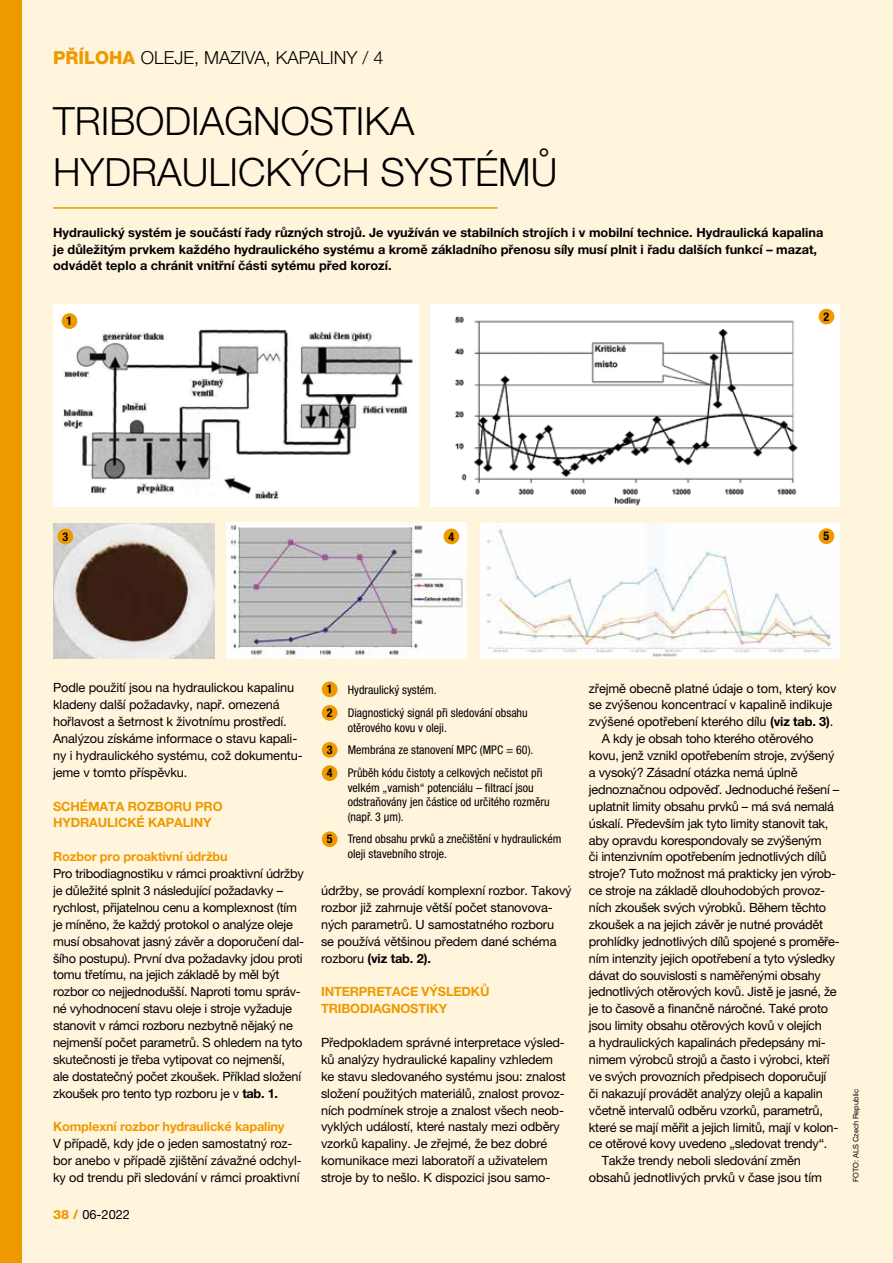
<style>
.page{position:relative;width:893px;height:1263px;background:#fff5dd}
.page>*{position:absolute;margin:0;border:0;box-sizing:border-box;transform-origin:0 0}
.t1{font:300 39px/50.6px "Helvetica Neue LT Pro";color:#000}
.t2{font:300 18px "Helvetica Neue LT Pro";color:#000}
.t3{font:12.75px/17px "Helvetica Neue LT Pro";letter-spacing:-.02em;color:#000}
.t4{font:700 12.75px/17px "Helvetica Neue LT Pro";color:#000}
.t5{font:700 12.75px/17px "Helvetica Neue LT Pro";letter-spacing:-.01em;color:#ef9900}
.t6{font:condensed 12px/23px "Helvetica Neue LT Pro";color:#000}
.t7{font:700 condensed 12px/23.5px "Helvetica Neue LT Pro";color:#000}
.t8{font:7.5px "Helvetica Neue LT Pro";color:#000}
.s1{font-weight:800;color:#ef9900}
.s2{font-weight:700}
</style>
<div class="page">
<div style="left:0;top:0;width:21px;height:1263px;background:#ef9900"></div>
<hr style="left:53px;top:207px;width:444px;height:2px;background:#ef9900">
<img style="left:53px;top:305px;width:365px;height:202px">
<img style="left:480px;top:524px;width:360px;height:135px">
<img style="left:430px;top:304px;width:410px;height:203px">
<img style="left:53px;top:524px;width:162px;height:135px">
<img style="left:226px;top:523px;width:240px;height:136px">
<div style="left:62px;top:313px;width:15px;height:16px;background:#ef9900;border-radius:50%"></div>
<div style="left:819px;top:309px;width:15px;height:15px;background:#ef9900;border-radius:50%"></div>
<div style="left:57px;top:529px;width:16px;height:15px;background:#ef9900;border-radius:50%"></div>
<div style="left:443px;top:529px;width:16px;height:15px;background:#ef9900;border-radius:50%"></div>
<div style="left:819px;top:528px;width:15px;height:16px;background:#ef9900;border-radius:50%"></div>
<div style="left:322px;top:681px;width:16px;height:16px;background:#ef9900;border-radius:50%"></div>
<div style="left:322px;top:705px;width:16px;height:16px;background:#ef9900;border-radius:50%"></div>
<div style="left:322px;top:742px;width:16px;height:16px;background:#ef9900;border-radius:50%"></div>
<div style="left:322px;top:765px;width:16px;height:16px;background:#ef9900;border-radius:50%"></div>
<div style="left:322px;top:831px;width:16px;height:16px;background:#ef9900;border-radius:50%"></div>
<h2 class="t2" style="left:53px;top:46px;width:332px"><span class="s1">PŘÍLOHA</span> OLEJE, MAZIVA, KAPALINY / 4</h2>
<h1 class="t1" style="left:53px;top:95px;width:506px">TRIBODIAGNOSTIKA<br>HYDRAULICKÝCH SYSTÉMŮ</h1>
<p class="t4" style="left:53px;top:223px;width:772px">Hydraulický systém je součástí řady různých strojů. Je využíván ve stabilních strojích i v mobilní technice. Hydraulická kapalina je důležitým prvkem každého hydraulického systému a kromě základního přenosu síly musí plnit i řadu dalších funkcí – mazat, odvádět teplo a chránit vnitřní části sytému před korozí.</p>
<p class="t7" style="left:67px;top:309px;width:7px">1</p>
<p class="t7" style="left:823px;top:304px;width:7px">2</p>
<p class="t7" style="left:62px;top:524px;width:7px">3</p>
<p class="t7" style="left:448px;top:524px;width:7px">4</p>
<p class="t7" style="left:823px;top:524px;width:7px">5</p>
<p class="t3" style="left:53px;top:679px;width:251px">Podle použití jsou na hydraulickou kapalinu kladeny další požadavky, např. omezená hořlavost a šetrnost k životnímu prostředí.<br>Analýzou získáme informace o stavu kapali&shy;ny i hydraulického systému, což dokumentu&shy;jeme v tomto příspěvku.</p>
<p class="t5" style="left:53px;top:797px;width:171px">SCHÉMATA ROZBORU PRO<br>HYDRAULICKÉ KAPALINY</p>
<p class="t5" style="left:53px;top:848px;width:176px">Rozbor pro proaktivní údržbu</p>
<p class="t3" style="left:53px;top:865px;width:252px">Pro tribodiagnostiku v rámci proaktivní údržby je důležité splnit 3 následující požadavky – rychlost, přijatelnou cenu a komplexnost (tím je míněno, že každý protokol o analýze oleje musí obsahovat jasný závěr a doporučení dal&shy;šího postupu). První dva požadavky jdou proti tomu třetímu, na jejich základě by měl být rozbor co nejjednodušší. Naproti tomu správ&shy;né vyhodnocení stavu oleje i stroje vyžaduje stanovit v rámci rozboru nezbytně nějaký ne nejmenší počet parametrů. S ohledem na tyto skutečnosti je třeba vytipovat co nejmenší, ale dostatečný počet zkoušek. Příklad složení zkoušek pro tento typ rozboru je v <span class="s2">tab. 1.</span></p>
<p class="t5" style="left:53px;top:1118px;width:233px">Komplexní rozbor hydraulické kapaliny</p>
<p class="t3" style="left:53px;top:1135px;width:250px">V případě, kdy jde o jeden samostatný roz&shy;bor anebo v případě zjištění závažné odchyl&shy;ky od trendu při sledování v rámci proaktivní</p>
<p class="t3" style="left:53px;top:1205px;width:78px"><span class="s1">38 /</span> 06-2022</p>
<p class="t7" style="left:327px;top:677px;width:7px">1<br>2</p>
<p class="t7" style="left:327px;top:738px;width:7px">3<br>4</p>
<p class="t7" style="left:327px;top:827px;width:7px">5</p>
<p class="t6" style="left:348px;top:678px;width:182px">Hydraulický systém.<br>Diagnostický signál při sledování obsahu</p>
<p class="t6" style="left:348px;top:716px;width:196px">otěrového kovu v oleji.<br>Membrána ze stanovení MPC (MPC = 60).<br>Průběh kódu čistoty a celkových nečistot při</p>
<p class="t6" style="left:348px;top:780px;width:203px;line-height:14.4px">velkém „varnish“ potenciálu – filtrací jsou odstraňovány jen částice od určitého rozměru (např. 3 µm).</p>
<p class="t6" style="left:348px;top:832px;width:215px;line-height:14.4px">Trend obsahu prvků a znečištění v hydraulickém oleji stavebního stroje.</p>
<p class="t3" style="left:321px;top:882px;width:252px">údržby, se provádí komplexní rozbor. Takový rozbor již zahrnuje větší počet stanovova&shy;ných parametrů. U samostatného rozboru<br>se používá většinou předem dané schéma rozboru <span class="s2">(viz tab. 2).</span></p>
<p class="t5" style="left:321px;top:983px;width:170px">INTERPRETACE VÝSLEDKŮ<br>TRIBODIAGNOSTIKY</p>
<p class="t3" style="left:321px;top:1034px;width:246px">Předpokladem správné interpretace výsled&shy;ků analýzy hydraulické kapaliny vzhledem ke stavu sledovaného systému jsou: znalost složení použitých materiálů, znalost provoz&shy;ních podmínek stroje a znalost všech neob&shy;vyklých událostí, které nastaly mezi odběry vzorků kapaliny. Je zřejmé, že bez dobré komunikace mezi laboratoří a uživatelem stroje by to nešlo. K dispozici jsou samo-</p>
<p class="t3" style="left:589px;top:679px;width:249px">zřejmě obecně platné údaje o tom, který kov</p>
<p class="t3" style="left:589px;top:696px;width:245px">se zvýšenou koncentrací v kapalině indikuje</p>
<p class="t3" style="left:589px;top:713px;width:246px">zvýšené opotřebení kterého dílu <span class="s2">(viz tab. 3)</span>.</p>
<p class="t3" style="left:602px;top:730px;width:213px">A kdy je obsah toho kterého otěrového</p>
<p class="t3" style="left:589px;top:747px;width:247px">kovu, jenž vznikl opotřebením stroje, zvýšený</p>
<p class="t3" style="left:589px;top:764px;width:210px">a vysoký? Zásadní otázka nemá úplně</p>
<p class="t3" style="left:589px;top:781px;width:252px">jednoznačnou odpověď. Jednoduché řešení –</p>
<p class="t3" style="left:589px;top:797px;width:247px">uplatnit limity obsahu prvků – má svá nemalá</p>
<p class="t3" style="left:589px;top:814px;width:241px">úskalí. Především jak tyto limity stanovit tak,</p>
<p class="t3" style="left:589px;top:831px;width:234px">aby opravdu korespondovaly se zvýšeným</p>
<p class="t3" style="left:589px;top:848px;width:239px">či intenzivním opotřebením jednotlivých dílů</p>
<p class="t3" style="left:589px;top:865px;width:249px">stroje? Tuto možnost má prakticky jen výrob-</p>
<p class="t3" style="left:589px;top:882px;width:238px">ce stroje na základě dlouhodobých provoz-</p>
<p class="t3" style="left:589px;top:899px;width:239px">ních zkoušek svých výrobků. Během těchto</p>
<p class="t3" style="left:589px;top:916px;width:236px">zkoušek a na jejich závěr je nutné provádět</p>
<p class="t3" style="left:589px;top:933px;width:252px">prohlídky jednotlivých dílů spojené s proměře-</p>
<p class="t3" style="left:589px;top:949px;width:248px">ním intenzity jejich opotřebení a tyto výsledky</p>
<p class="t3" style="left:589px;top:966px;width:233px">dávat do souvislosti s naměřenými obsahy</p>
<p class="t3" style="left:589px;top:983px;width:249px">jednotlivých otěrových kovů. Jistě je jasné, že</p>
<p class="t3" style="left:589px;top:1000px;width:241px">je to časově a finančně náročné. Také proto</p>
<p class="t3" style="left:589px;top:1017px;width:235px">jsou limity obsahu otěrových kovů v olejích</p>
<p class="t3" style="left:589px;top:1034px;width:238px">a hydraulických kapalinách předepsány mi-</p>
<p class="t3" style="left:589px;top:1051px;width:242px">nimem výrobců strojů a často i výrobci, kteří</p>
<p class="t3" style="left:589px;top:1068px;width:239px">ve svých provozních předpisech doporučují</p>
<p class="t3" style="left:589px;top:1084px;width:235px">či nakazují provádět analýzy olejů a kapalin</p>
<p class="t3" style="left:589px;top:1101px;width:235px">včetně intervalů odběru vzorků, parametrů,</p>
<p class="t3" style="left:589px;top:1118px;width:251px">které se mají měřit a jejich limitů, mají v kolon-</p>
<p class="t3" style="left:589px;top:1135px;width:240px">ce otěrové kovy uvedeno „sledovat trendy“.</p>
<p class="t3" style="left:602px;top:1152px;width:201px">Takže trendy neboli sledování změn</p>
<p class="t3" style="left:589px;top:1169px;width:234px">obsahů jednotlivých prvků v čase jsou tím</p>
<p class="t8" style="left:851px;top:1182px;width:95px;rotate:-90deg">FOTO: ALS Czech Republic</p>
</div>
